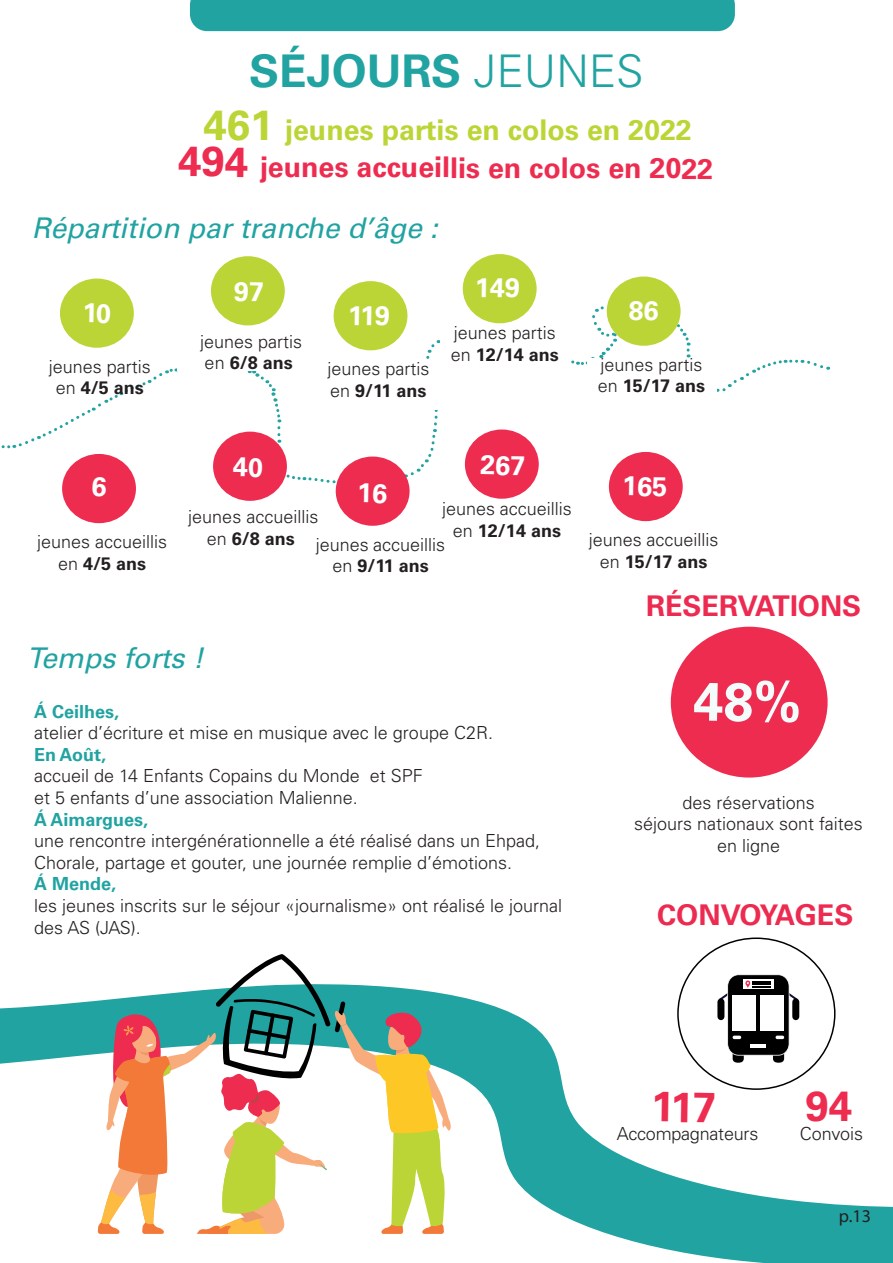
<style>
.page{position:relative;width:893px;height:1263px;background:#fff}
.page>*{position:absolute;margin:0;border:0;box-sizing:border-box;transform-origin:0 0}
.t1{font:700 45px "Univers LT Std";color:#21a3a2}
.t2{font:700 42.15px "Univers LT Std";color:#ed2c50}
.t3{font:italic 28.5px "Univers LT Std";color:#21a3a2}
.t4{font:700 28.5px "Univers LT Std";letter-spacing:-.005em;color:#ed2c50}
.t5{font:700 28.5px "Univers LT Std";color:#bcd536}
.t6{font:700 28.5px "Univers LT Std";color:#ed2a50}
.t7{font:300 18px/21.6px "Univers LT Std";color:#231f20;text-align:center}
.t8{font:700 18px "Univers LT Std";color:#21a3a1}
.t9{font:18px "Myriad Pro";color:#231f20}
.s1{font-weight:300}
.s2{font-size:42px}
.s3{font-weight:700}
</style>
<div class="page">
<svg style="left:0;top:980px;width:893px;height:283px"></svg>
<svg style="left:98px;top:954px;width:353px;height:280px"></svg>
<div style="left:792px;top:998px;width:7px;height:22px;background:#000001;border-radius:4px"></div>
<div style="left:717px;top:998px;width:7px;height:22px;background:#000001;border-radius:4px"></div>
<svg style="left:719px;top:974px;width:79px;height:89px"></svg>
<div style="left:62px;top:454px;width:74px;height:69px;background:#ed2c50;border-radius:50%"></div>
<div style="left:336px;top:456px;width:74px;height:70px;background:#ed2c50;border-radius:50%"></div>
<div style="left:609px;top:452px;width:74px;height:69px;background:#ed2c50;border-radius:50%"></div>
<div style="left:671px;top:627px;width:157px;height:150px;background:#ed2c50;border-radius:50%"></div>
<div style="left:211px;top:256px;width:74px;height:69px;background:#bcd536;border-radius:50%"></div>
<div style="left:463px;top:254px;width:74px;height:69px;background:#bcd536;border-radius:50%"></div>
<div style="left:190px;top:0;width:545px;height:31px;background:#21a3a2"></div>
<svg style="left:655px;top:1092px;width:59px;height:30px"></svg>
<svg style="left:1px;top:278px;width:828px;height:225px"></svg>
<h1 class="t1" style="left:249px;top:44px;width:396px">SÉJOURS <span class="s1">JEUNES</span></h1>
<h3 class="t5" style="left:203px;top:113px;width:490px"><span class="s2">461</span> jeunes partis en colos en 2022</h3>
<h3 class="t4" style="left:178px;top:151px;width:536px"><span class="s2">494</span> jeunes accueillis en colos en 2022</h3>
<h3 class="t3" style="left:32px;top:210px;width:407px">Répartition par tranche d’âge :</h3>
<p class="t7" style="left:200px;top:330px;width:104px;text-align:left">jeunes partis en <span class="s3">6/8 ans</span></p>
<p class="t7" style="left:49px;top:355px;width:104px">jeunes partis en <span class="s3">4/5 ans</span></p>
<p class="t7" style="left:327px;top:358px;width:104px;text-align:left">jeunes partis en <span class="s3">9/11 ans</span></p>
<p class="t7" style="left:451px;top:322px;width:110px;text-align:left">jeunes partis en <span class="s3">12/14 ans</span></p>
<p class="t7" style="left:598px;top:354px;width:109px;text-align:left">jeunes partis en <span class="s3">15/17 ans</span></p>
<p class="t7" style="left:442px;top:498px;width:131px">jeunes accueillis en <span class="s3">12/14 ans</span></p>
<p class="t7" style="left:188px;top:506px;width:132px">jeunes accueillis en <span class="s3">6/8 ans</span></p>
<p class="t7" style="left:37px;top:531px;width:132px">jeunes accueillis en <span class="s3">4/5 ans</span></p>
<p class="t7" style="left:316px;top:534px;width:131px">jeunes accueillis en <span class="s3">9/11 ans</span></p>
<h3 class="t3" style="left:27px;top:641px;width:178px">Temps forts !</h3>
<p class="t8" style="left:34px;top:701px;width:87px">Á Ceilhes,</p>
<p class="t7" style="left:34px;top:722px;width:460px">atelier d’écriture et mise en musique avec le groupe C2R.</p>
<p class="t8" style="left:34px;top:744px;width:74px">En Août,</p>
<p class="t7" style="left:34px;top:765px;width:390px;text-align:left">accueil de 14 Enfants Copains du Monde et SPF et 5 enfants d’une association Malienne.</p>
<p class="t8" style="left:34px;top:809px;width:116px">Á Aimargues,</p>
<p class="t7" style="left:34px;top:830px;width:508px;text-align:left">une rencontre intergénérationnelle a été réalisé dans un Ehpad,<br>Chorale, partage et gouter, une journée remplie d’émotions.</p>
<p class="t8" style="left:34px;top:873px;width:84px">Á Mende,</p>
<p class="t7" style="left:34px;top:895px;width:530px;text-align:left">les jeunes inscrits sur le séjour «journalisme» ont réalisé le journal des AS (JAS).</p>
<p class="t7" style="left:589px;top:529px;width:131px">jeunes accueillis en <span class="s3">15/17 ans</span></p>
<h3 class="t6" style="left:646px;top:590px;width:217px">RÉSERVATIONS</h3>
<p class="t7" style="left:634px;top:791px;width:230px">des réservations<br>séjours nationaux sont faites en ligne</p>
<h3 class="t6" style="left:657px;top:899px;width:198px">CONVOYAGES</h3>
<p class="t7" style="left:617px;top:1123px;width:143px">Accompagnateurs</p>
<h2 class="t2" style="left:805px;top:1081px;width:48px">94</h2>
<p class="t7" style="left:800px;top:1123px;width:65px">Convois</p>
<p class="t9" style="left:839px;top:1205px;width:34px">p.13</p>
</div>
